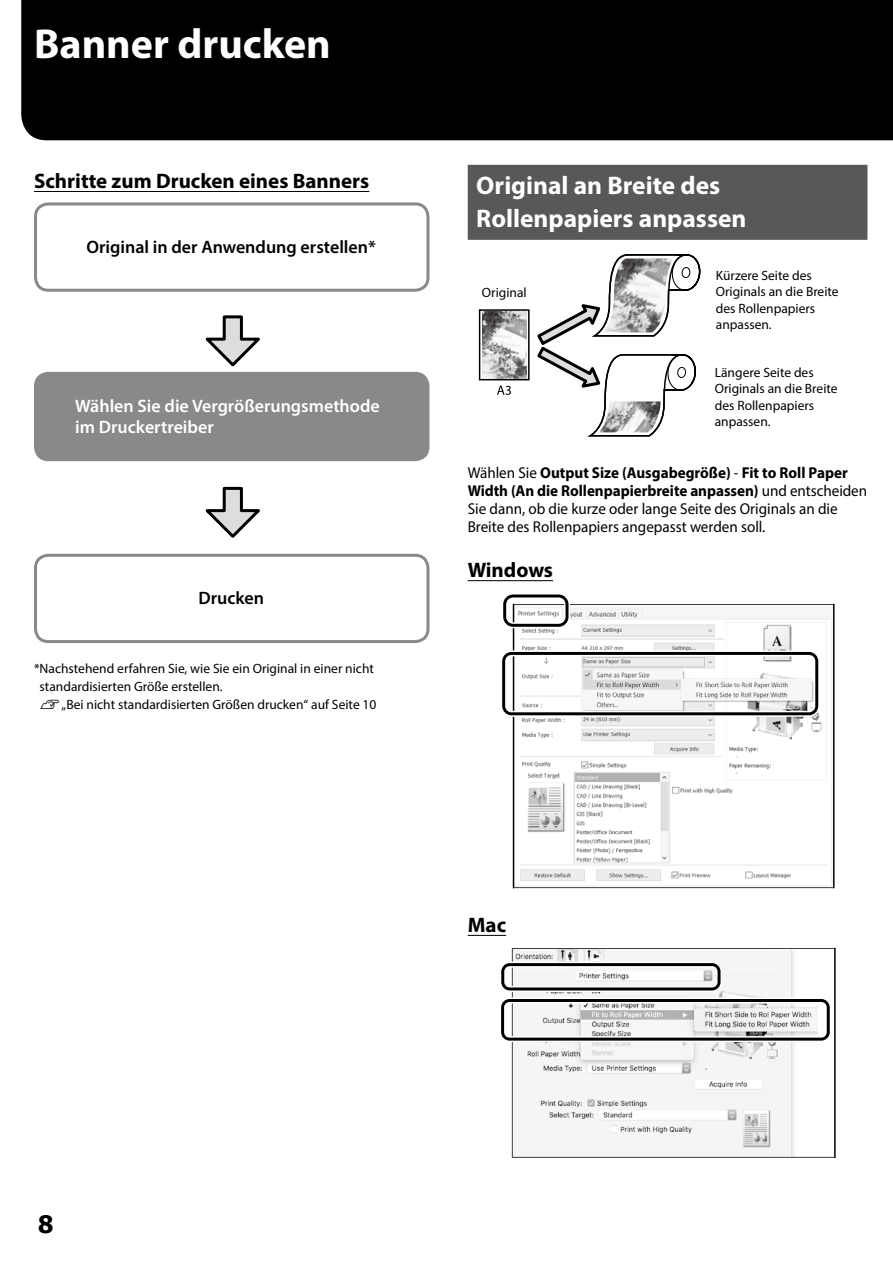
<style>
.page{position:relative;width:893px;height:1263px;background:#fff}
.page>*{position:absolute;margin:0;border:0;box-sizing:border-box;transform-origin:0 0}
.t1{font:700 42px "Myriad Pro";color:#fff}
.t2{font:700 25.5px/33px "Myriad Pro";color:#fff}
.t3{font:700 24px "Tahoma";color:#000}
.t4{font:700 21px "Myriad Pro";color:#000}
.t5{font:600 18px/21px "Myriad Pro";color:#fff}
.t6{font:600 18px "Myriad Pro";color:#000}
.t7{font:15.75px/18px "Myriad Pro";color:#000;scale:.96 1}
.t8{font:13.5px/16.5px "Myriad Pro";color:#000}
.s1{font-family:"TP Publication Group Icons 4 AAA"}
.s2{font-weight:700}
</style>
<div class="page">
<div style="left:21px;top:0;width:872px;height:140px;background:#000"></div>
<div style="left:468px;top:165px;width:399px;height:75px;background:#595757"></div>
<hr style="left:468px;top:580px;width:85px;height:1px;background:#000">
<hr style="left:468px;top:935px;width:38px;height:1px;background:#000">
<svg style="left:479px;top:309px;width:51px;height:71px"></svg>
<img style="left:482px;top:312px;width:44px;height:66px">
<svg style="left:537px;top:254px;width:163px;height:182px"></svg>
<svg style="left:497px;top:386px;width:14px;height:9px"></svg>
<img style="left:514px;top:628px;width:318px;height:259px">
<svg style="left:514px;top:887px;width:319px;height:1px"></svg>
<hr style="left:833px;top:604px;width:1px;height:284px;background:#000">
<hr style="left:513px;top:604px;width:1px;height:284px;background:#000">
<svg style="left:502px;top:650px;width:318px;height:69px"></svg>
<svg style="left:503px;top:594px;width:331px;height:34px"></svg>
<svg style="left:512px;top:948px;width:322px;height:209px;fill:#f5f5f6"></svg>
<hr style="left:834px;top:948px;width:2px;height:210px;background:#000">
<svg style="left:501px;top:961px;width:330px;height:85px"></svg>
<hr style="left:34px;top:191px;width:335px;height:1px;background:#000">
<div style="left:34px;top:202px;width:395px;height:90px;border:3px solid #898989;border-radius:13px"></div>
<div style="left:36px;top:373px;width:392px;height:87px;background:#898989;border-radius:13px"></div>
<div style="left:34px;top:372px;width:395px;height:89px;border:3px solid #898989;border-radius:13px"></div>
<div style="left:34px;top:554px;width:395px;height:89px;border:3px solid #898989;border-radius:13px"></div>
<svg style="left:205px;top:315px;width:55px;height:52px"></svg>
<svg style="left:205px;top:486px;width:55px;height:52px"></svg>
<h1 class="t1" style="left:34px;top:17px;width:298px">Banner drucken</h1>
<h3 class="t4" style="left:34px;top:167px;width:337px">Schritte zum Drucken eines Banners</h3>
<h3 class="t6" style="left:87px;top:236px;width:291px">Original in der Anwendung erstellen*</h3>
<h3 class="t5" style="left:75px;top:395px;width:306px">Wählen Sie die Vergrößerungsmethode im Druckertreiber</h3>
<h3 class="t6" style="left:198px;top:587px;width:67px">Drucken</h3>
<p class="t8" style="left:40px;top:660px;width:338px;line-height:18px;text-indent:-6px">*Nachstehend erfahren Sie, wie Sie ein Original in einer nicht standardisierten Größe erstellen.<br><span class="s1">U</span> „Bei nicht standardisierten Größen drucken“ auf Seite 10</p>
<h2 class="t2" style="left:476px;top:169px;width:272px">Original an Breite des<br>Rollenpapiers anpassen</h2>
<p class="t8" style="left:716px;top:267px;width:124px">Kürzere Seite des<br>Originals an die Breite des Rollenpapiers anpassen.</p>
<p class="t8" style="left:715px;top:364px;width:124px">Längere Seite des<br>Originals an die Breite des Rollenpapiers anpassen.</p>
<p class="t8" style="left:482px;top:284px;width:46px">Original</p>
<p class="t7" style="left:468px;top:464px;width:418px">Wählen Sie <span class="s2">Output Size (Ausgabegröße)</span> - <span class="s2">Fit to Roll Paper Width (An die Rollenpapierbreite anpassen)</span> und entscheiden Sie dann, ob die kurze oder lange Seite des Originals an die Breite des Rollenpapiers angepasst werden soll.</p>
<h3 class="t4" style="left:468px;top:556px;width:87px">Windows</h3>
<h3 class="t4" style="left:468px;top:911px;width:40px">Mac</h3>
<h3 class="t3" style="left:38px;top:1207px;width:17px">8</h3>
</div>
